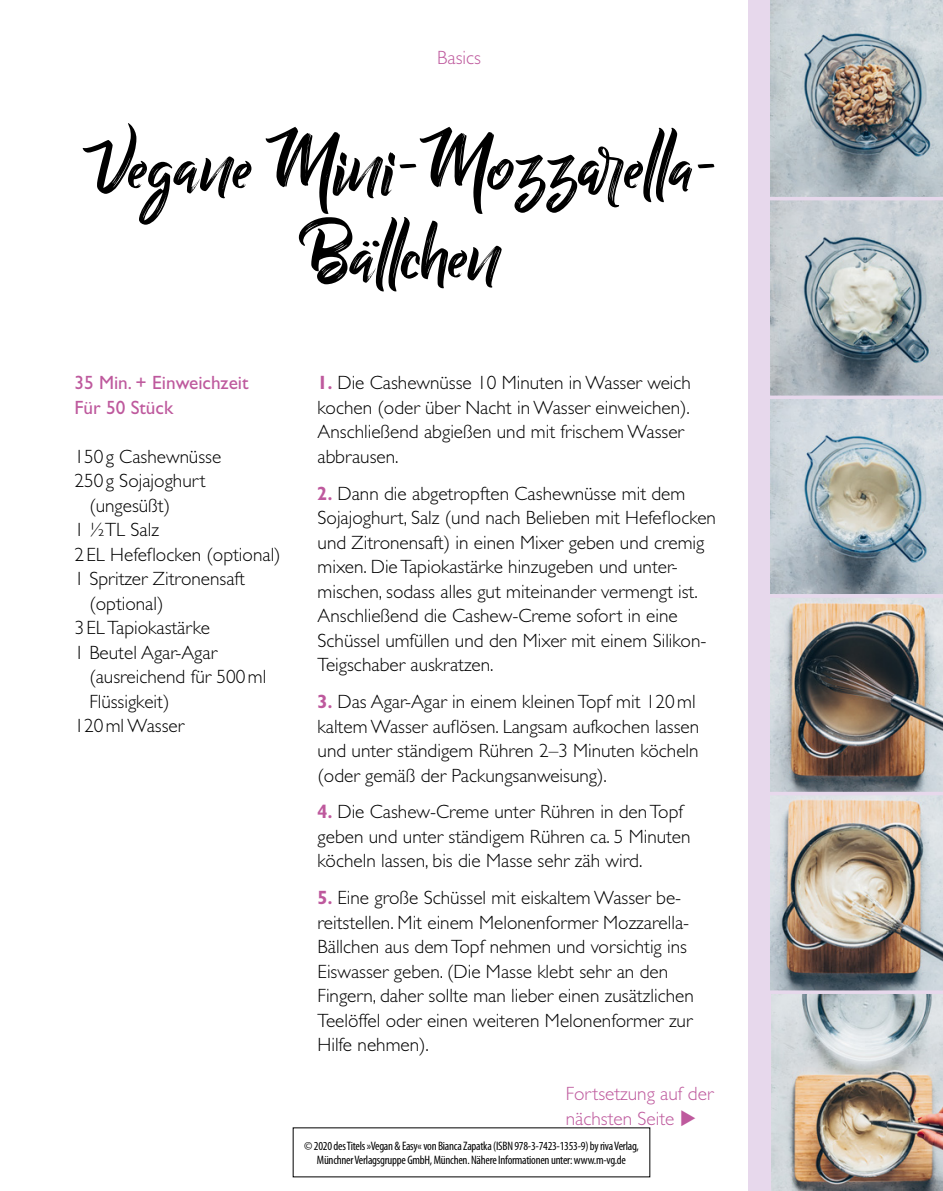
<style>
.page{position:relative;width:943px;height:1191px;background:#fff}
.page>*{position:absolute;margin:0;border:0;box-sizing:border-box;transform-origin:0 0}
.ü_rezept{font:85.75px/89.2px "Billy Ohio";color:#000;text-align:center}
.ft{font:300 19.25px/24.5px "Gill Sans Std";color:#000}
.ft_farbig_fruehstuec{font:300 19.25px/24.5px "Gill Sans Std";color:#be599d}
.ft_farbig_bold_basic{font:19.25px "Gill Sans Std";color:#be599d}
.t1{font:condensed 12.25px/14.7px "Myriad Pro";letter-spacing:-.02em;color:#000;text-align:center}
.s1{font-weight:700;font-stretch:condensed;color:#be599d}
</style>
<div class="page">
<div style="left:749px;top:0;width:194px;height:1191px;background:#e7d8ec"></div>
<img style="left:770px;top:0;width:173px;height:1191px">
<hr style="left:749px;top:197px;width:194px;height:3px;background:#e7d8ec">
<svg style="left:770px;top:395px;width:173px;height:4px"></svg>
<hr style="left:749px;top:594px;width:194px;height:4px;background:#e7d8ec">
<hr style="left:749px;top:792px;width:194px;height:3px;background:#e7d8ec">
<svg style="left:770px;top:990px;width:173px;height:4px"></svg>
<p class="ft_farbig_fruehstuec" style="left:437px;top:45px;width:45px">Basics</p>
<p class="ü_rezept" style="left:82px;top:125px;width:636px">Vegane Mini-Mozzarella-<br>Bällchen</p>
<p class="ft_farbig_bold_basic" style="left:74px;top:372px;width:175px">35 Min. + Einweichzeit</p>
<p class="ft_farbig_bold_basic" style="left:74px;top:396px;width:100px">Für 50 Stück</p>
<p class="ft" style="left:74px;top:444px;width:148px">150 g Cashewnüsse</p>
<p class="ft" style="left:89px;top:469px;width:118px;text-indent:-15px">250 g Sojajoghurt (ungesüßt)</p>
<p class="ft" style="left:74px;top:518px;width:86px">1 ½TL Salz</p>
<p class="ft" style="left:74px;top:542px;width:208px">2 EL Hefeflocken (optional)</p>
<p class="ft" style="left:89px;top:567px;width:157px;text-indent:-15px">1 Spritzer Zitronensaft (optional)</p>
<p class="ft" style="left:74px;top:616px;width:137px">3 EL Tapiokastärke</p>
<p class="ft" style="left:89px;top:640px;width:178px;text-indent:-15px">1 Beutel Agar-Agar (ausreichend für 500ml<br>Flüssigkeit)</p>
<p class="ft" style="left:74px;top:714px;width:111px">120ml Wasser</p>
<p class="ft" style="left:317px;top:370px;width:375px"><span class="s1">1.</span> Die Cashewnüsse 10 Minuten in Wasser weich kochen (oder über Nacht in Wasser einweichen).<br>Anschließend abgießen und mit frischem Wasser abbrausen.</p>
<p class="ft" style="left:317px;top:481px;width:400px"><span class="s1">2.</span> Dann die abgetropften Cashewnüsse mit dem Sojajoghurt, Salz (und nach Belieben mit Hefeflocken und Zitronensaft) in einen Mixer geben und cremig mixen. Die Tapiokastärke hinzugeben und unter&shy;mischen, sodass alles gut miteinander vermengt ist.<br>Anschließend die Cashew-Creme sofort in eine Schüssel umfüllen und den Mixer mit einem Silikon-Teigschaber auskratzen.</p>
<p class="ft" style="left:317px;top:689px;width:383px"><span class="s1">3.</span> Das Agar-Agar in einem kleinen Topf mit 120ml kaltem Wasser auflösen. Langsam aufkochen lassen und unter ständigem Rühren 2–3 Minuten köcheln (oder gemäß der Packungsanweisung).</p>
<p class="ft" style="left:317px;top:800px;width:374px"><span class="s1">4.</span> Die Cashew-Creme unter Rühren in den Topf geben und unter ständigem Rühren ca. 5 Minuten köcheln lassen, bis die Masse sehr zäh wird.</p>
<p class="ft" style="left:317px;top:886px;width:378px"><span class="s1">5.</span> Eine große Schüssel mit eiskaltem Wasser be&shy;reitstellen. Mit einem Melonenformer Mozzarella-Bällchen aus dem Topf nehmen und vorsichtig ins Eiswasser geben. (Die Masse klebt sehr an den Fingern, daher sollte man lieber einen zusätzlichen Teelöffel oder einen weiteren Melonenformer zur Hilfe nehmen).</p>
<p class="ft_farbig_fruehstuec" style="left:565px;top:1081px;width:149px">Fortsetzung auf der nächsten Seite ◆</p>
<p class="t1" style="left:304px;top:1138px;width:336px">© 2020 des Titels »Vegan &amp; Easy« von Bianca Zapatka (ISBN 978-3-7423-1353-9) by riva Verlag,<br>Münchner Verlagsgruppe GmbH, München. Nähere Informationen unter: www.m-vg.de</p>
</div>
